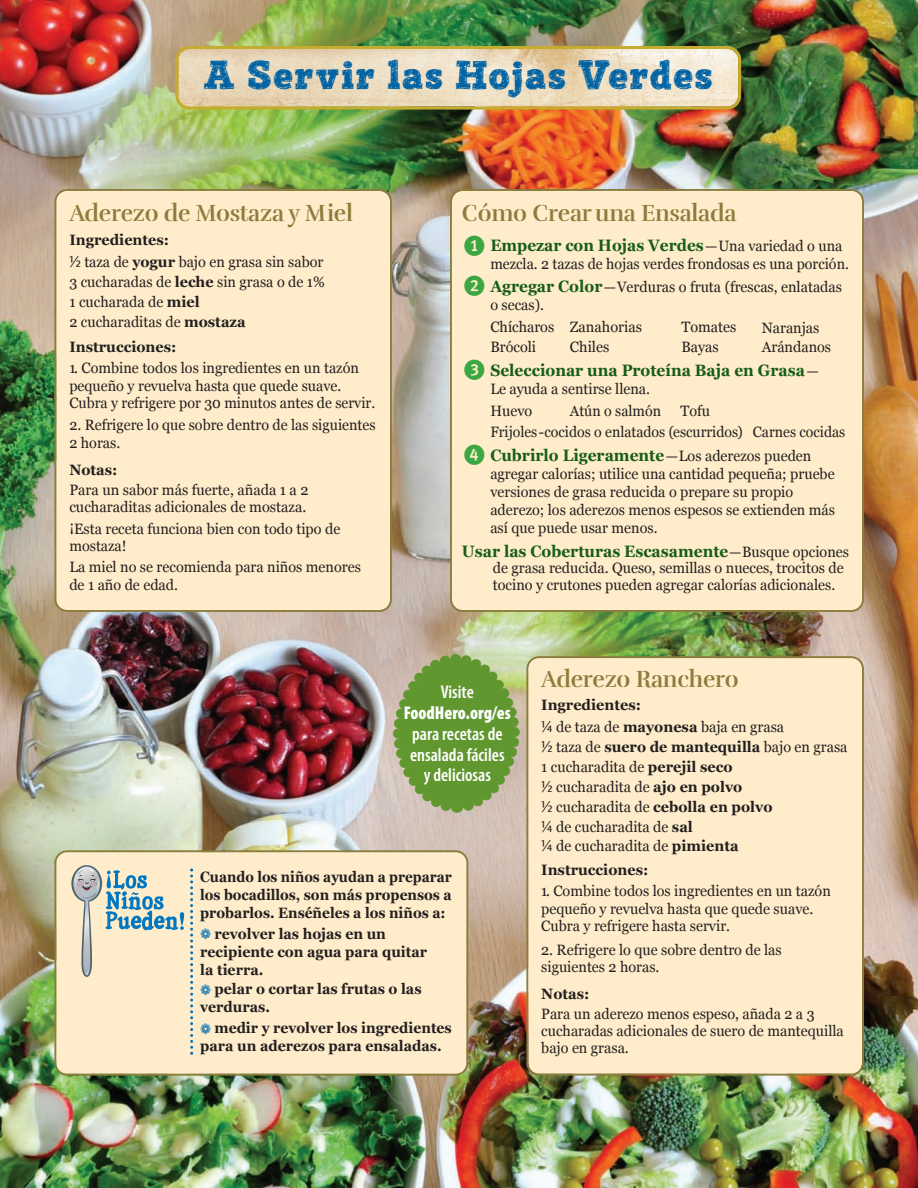
<style>
.page{position:relative;width:918px;height:1188px;background:#fff}
.page>*{position:absolute;margin:0;border:0;box-sizing:border-box;transform-origin:0 0}
.t1{font:39px "Posterizer KG Sketch";letter-spacing:.04em;color:#0063a4}
.t2{font:24px "Rufina Stencil Bold";letter-spacing:-.01em;color:#8b7d3d;scale:.96 1}
.t3{font:600 condensed 18.6px/20.7px "Myriad Pro";color:#fff;text-align:center}
.t4{font:900 condensed 18.6px "Myriad Pro";color:#fff;scale:.96 1}
.t5{font:700 16.5px "Georgia";color:#175c1a;scale:.94 1}
.t6{font:700 16.5px "Georgia";color:#175c1a;scale:.93 1}
.t7{font:15px/17.2px "Georgia";color:#231f20;scale:.96 1}
.t8{font:15px/22.5px "Georgia";color:#231f20;scale:.95 1}
.t9{font:700 15px/18px "Georgia";color:#231f20;scale:.94 1}
.t10{font:700 15px/18px "Georgia";color:#231f20;text-align:justify;scale:.9 1}
.t11{font:700 15px/22.5px "Georgia";color:#231f20;scale:.96 1}
.t12{font:15px/17.2px "Georgia";color:#231f20}
.t13{font:700 15px/18px "Georgia";color:#231f20;scale:.93 1}
.t14{font:15px "Georgia";color:#231f20;scale:.94 1}
.s1{font-weight:700}
.s2{font-family:"Lucida Grande"}
.s3{font-family:"Dingbests";font-weight:400;font-size:30px;color:#3ca742}
.s4{font-weight:400;font-size:15px;color:#231f20}
.s5{font-family:"Dingbests";font-size:30px;color:#3ca742}
.s6{font-weight:700;font-size:16.5px;color:#175c1a}
.s7{color:#006fba}
.s8{font-family:"Lucida Grande";font-weight:400}
.s9{font-weight:400}
</style>
<div class="page">
<img style="left:0;top:0;width:918px;height:1188px">
<div style="left:450px;top:189px;width:414px;height:423px;background:#feecca"></div>
<div style="left:526px;top:656px;width:338px;height:420px;background:#feecca"></div>
<div style="left:54px;top:189px;width:338px;height:423px;background:#feecca"></div>
<div style="left:54px;top:850px;width:414px;height:226px;background:#feecca"></div>
<svg style="left:393px;top:654px;width:127px;height:159px;background:#b6ba93"></svg>
<div style="left:399px;top:660px;width:115px;height:148px;background:#60972f;border-radius:50%"></div>
<svg style="left:176px;top:46px;width:565px;height:64px;background:#e6d5af"></svg>
<svg style="left:190px;top:868px;width:3px;height:187px"></svg>
<svg style="left:106px;top:870px;width:78px;height:60px;background:#adc6c6"></svg>
<svg style="left:71px;top:865px;width:31px;height:37px"></svg>
<svg style="left:73px;top:867px;width:27px;height:110px;background:#d1cbbc"></svg>
<h1 class="t1" style="left:204px;top:61px;width:511px">A Servir las Hojas Verdes</h1>
<h2 class="t2" style="left:69px;top:205px;width:297px">Aderezo de Mostaza y Miel</h2>
<p class="t7" style="left:69px;top:228px;width:266px;line-height:22.5px"><span class="s1">Ingredientes:<br></span><span class="s2">½</span> taza de <span class="s1">yogur</span> bajo en grasa sin sabor</p>
<p class="t7" style="left:69px;top:272px;width:268px;line-height:19.8px">3 cucharadas de <span class="s1">leche</span> sin grasa o de 1%<br>1 cucharada de <span class="s1">miel<br></span>2 cucharaditas de <span class="s1">mostaza</span></p>
<p class="t11" style="left:69px;top:336px;width:113px">Instrucciones:</p>
<p class="t7" style="left:69px;top:359px;width:320px">1. Combine todos los ingredientes en un tazón pequeño y revuelva hasta que quede suave.<br>Cubra y refrigere por 30 minutos antes de servir.</p>
<p class="t7" style="left:69px;top:416px;width:321px">2. Refrigere lo que sobre dentro de las siguientes<br>2 horas.</p>
<p class="t11" style="left:69px;top:458px;width:52px">Notas:</p>
<p class="t12" style="left:69px;top:481px;width:241px">Para un sabor más fuerte, añada 1 a 2 cucharaditas adicionales de mostaza.</p>
<p class="t7" style="left:69px;top:520px;width:284px">¡Esta receta funciona bien con todo tipo de mostaza!</p>
<p class="t7" style="left:69px;top:558px;width:305px">La miel no se recomienda para niños menores de 1 año de edad.</p>
<h2 class="t2" style="left:462px;top:205px;width:288px">Cómo Crear una Ensalada</h2>
<p class="t6" style="left:462px;top:236px;width:411px"><span class="s3">1</span> Empezar con Hojas Verdes<span class="s4">—Una variedad o una</span></p>
<p class="t8" style="left:462px;top:253px;width:409px;text-indent:28px">mezcla. 2 tazas de hojas verdes frondosas es una porción.<br><span class="s5">2</span> <span class="s6">Agregar Color</span>—Verduras o fruta (frescas, enlatadas</p>
<p class="t7" style="left:490px;top:293px;width:160px;line-height:22.5px">o secas).<br>Chícharos Zanahorias</p>
<p class="t7" style="left:490px;top:338px;width:49px">Brócoli</p>
<p class="t12" style="left:570px;top:338px;width:41px">Chiles</p>
<p class="t5" style="left:462px;top:361px;width:381px"><span class="s3">3</span> Seleccionar una Proteína Baja en Grasa<span class="s4">—</span></p>
<p class="t7" style="left:490px;top:377px;width:168px;line-height:22.5px">Le ayuda a sentirse llena.<br>Huevo</p>
<p class="t7" style="left:681px;top:317px;width:59px;line-height:19.5px">Tomates<br>Bayas</p>
<p class="t7" style="left:762px;top:318px;width:74px;line-height:18.8px">Naranjas<br>Arándanos</p>
<p class="t7" style="left:490px;top:401px;width:371px;line-height:20.2px;text-indent:190px">Tofu<br>Frijoles-cocidos o enlatados (escurridos) Carnes cocidas</p>
<p class="t5" style="left:462px;top:446px;width:373px"><span class="s3">4</span> Cubrirlo Ligeramente<span class="s4">—Los aderezos pueden</span></p>
<p class="t7" style="left:490px;top:464px;width:361px;line-height:18px">agregar calorías; utilice una cantidad pequeña; pruebe versiones de grasa reducida o prepare su propio aderezo; los aderezos menos espesos se extienden más así que puede usar menos.</p>
<p class="t5" style="left:462px;top:542px;width:413px">Usar las Coberturas Escasamente<span class="s4">—Busque opciones</span></p>
<p class="t7" style="left:493px;top:560px;width:367px;line-height:16.5px">de grasa reducida. Queso, semillas o nueces, trocitos de tocino y crutones pueden agregar calorías adicionales.</p>
<p class="t14" style="left:570px;top:403px;width:99px">Atún o salmón</p>
<p class="t3" style="left:441px;top:683px;width:34px">Visite</p>
<p class="t4" style="left:404px;top:706px;width:113px">FoodHero.org/es</p>
<p class="t3" style="left:410px;top:725px;width:96px">para recetas de ensalada fáciles y deliciosas</p>
<p class="t10" style="left:200px;top:867px;width:281px">Cuando los niños ayudan a preparar los bocadillos, son más propensos a probarlos. Enséñeles a los niños a:</p>
<p class="t9" style="left:200px;top:924px;width:243px"><span class="s7">❁</span> revolver las hojas en un recipiente con agua para quitar la tierra.</p>
<p class="t9" style="left:200px;top:980px;width:237px"><span class="s7">❁</span> pelar o cortar las frutas o las verduras.</p>
<p class="t13" style="left:200px;top:1019px;width:272px"><span class="s7">❁</span> medir y revolver los ingredientes para un aderezos para ensaladas.</p>
<h2 class="t2" style="left:541px;top:671px;width:207px">Aderezo Ranchero</h2>
<p class="t11" style="left:541px;top:693px;width:255px">Ingredientes:<br><span class="s8">¼</span> <span class="s9">de taza de</span> mayonesa <span class="s9">baja en grasa</span></p>
<p class="t7" style="left:541px;top:737px;width:321px;line-height:19.8px"><span class="s2">½</span> taza de <span class="s1">suero de mantequilla</span> bajo en grasa<br>1 cucharadita de <span class="s1">perejil seco<br></span><span class="s2">½</span> cucharadita de <span class="s1">ajo en polvo<br></span><span class="s2">½</span> cucharadita de <span class="s1">cebolla en polvo<br></span><span class="s2">¼</span> de cucharadita de <span class="s1">sal<br></span><span class="s2">¼</span> de cucharadita de <span class="s1">pimienta</span></p>
<p class="t11" style="left:541px;top:859px;width:113px">Instrucciones:</p>
<p class="t7" style="left:541px;top:883px;width:303px">1. Combine todos los ingredientes en un tazón pequeño y revuelva hasta que quede suave.<br>Cubra y refrigere hasta servir.</p>
<p class="t7" style="left:541px;top:941px;width:252px">2. Refrigere lo que sobre dentro de las siguientes 2 horas.</p>
<p class="t11" style="left:541px;top:983px;width:52px">Notas:</p>
<p class="t7" style="left:541px;top:1005px;width:317px">Para un aderezo menos espeso, añada 2 a 3 cucharadas adicionales de suero de mantequilla bajo en grasa.</p>
</div>
